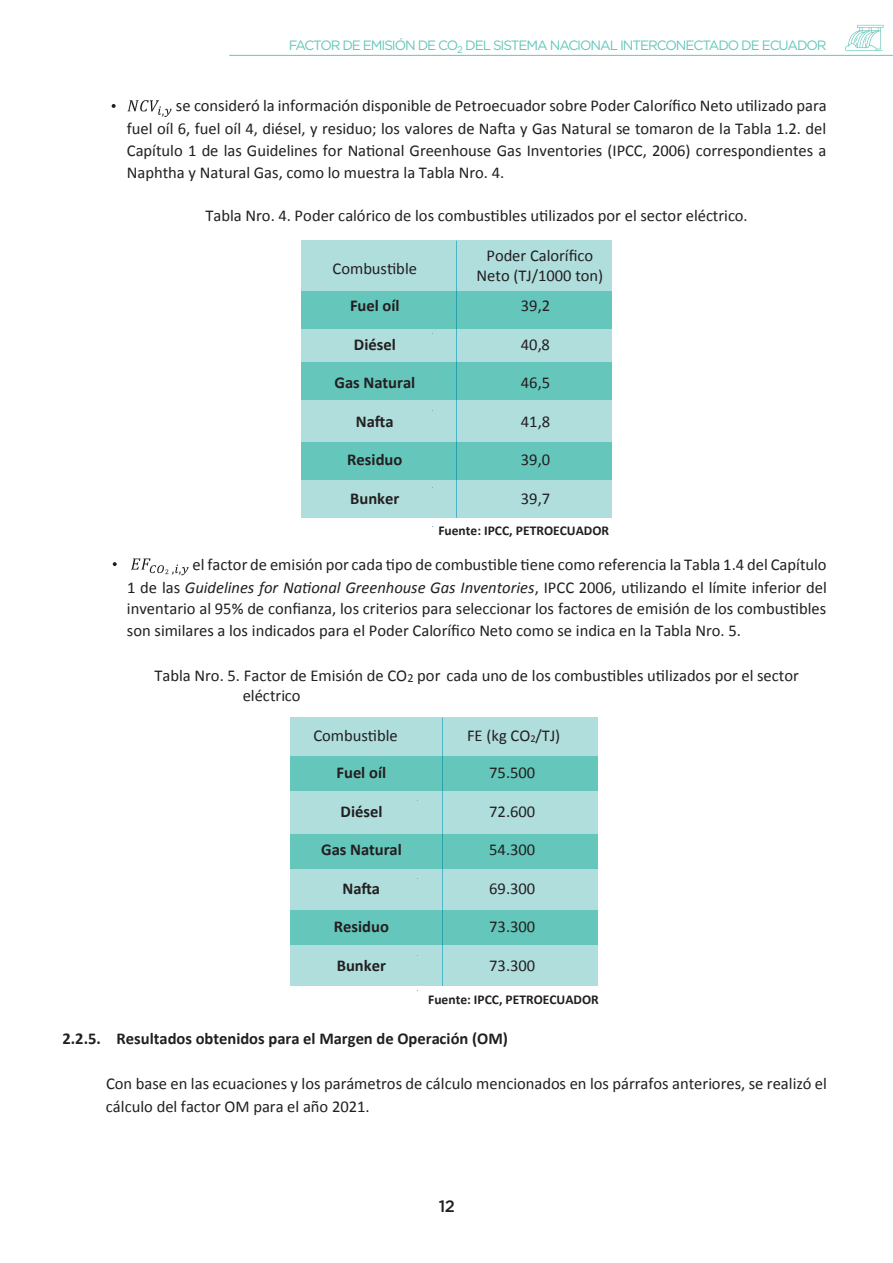
<style>
.page{position:relative;width:893px;height:1263px;background:#fff}
.page>*{position:absolute;margin:0;border:0;box-sizing:border-box;transform-origin:0 0}
.t1{font:16.5px/22.2px "Calibri";color:#231f20;text-align:justify}
.t2{font:700 16.5px "Calibri";color:#231f20}
.t3{font:500 16.5px "Gotham";color:#231f20}
.t4{font:13.5px "Gotham";letter-spacing:-.08em;color:#65c6bb}
.t5{font:700 13.5px "Calibri";color:#231f20}
.s1{font-style:italic}
.s2{font-size:12.3px}
</style>
<div class="page">
<hr style="left:230px;top:55px;width:663px;height:1px;background:#65c6bb">
<svg style="left:845px;top:25px;width:38px;height:26px"></svg>
<div style="left:290px;top:717px;width:307px;height:268px;background:#afdedd"></div>
<div style="left:290px;top:756px;width:307px;height:34px;background:#65c6bb"></div>
<div style="left:290px;top:834px;width:307px;height:34px;background:#65c6bb"></div>
<div style="left:290px;top:910px;width:307px;height:34px;background:#65c6bb"></div>
<svg style="left:127px;top:100px;width:45px;height:17px"></svg>
<div style="left:301px;top:240px;width:311px;height:277px;background:#afdedd"></div>
<div style="left:301px;top:291px;width:311px;height:38px;background:#65c6bb"></div>
<div style="left:301px;top:362px;width:311px;height:38px;background:#65c6bb"></div>
<div style="left:301px;top:442px;width:311px;height:38px;background:#65c6bb"></div>
<svg style="left:131px;top:558px;width:37px;height:16px"></svg>
<svg style="left:175px;top:565px;width:14px;height:10px"></svg>
<svg style="left:113px;top:562px;width:4px;height:4px"></svg>
<svg style="left:112px;top:104px;width:4px;height:4px"></svg>
<hr style="left:442px;top:718px;width:1px;height:267px;background:#67cce4">
<hr style="left:456px;top:241px;width:1px;height:276px;background:#67cce4">
<p class="t4" style="left:289px;top:37px;width:540px">FACTOR DE EMISIÓN DE CO<sub>2</sub> DEL SISTEMA NACIONAL INTERCONECTADO DE ECUADOR</p>
<p class="t1" style="left:127px;top:95px;width:701px;text-indent:35px"><sub>,</sub> se consideró la información disponible de Petroecuador sobre Poder Calorífico Neto utilizado para fuel oíl 6, fuel oíl 4, diésel, y residuo; los valores de Nafta y Gas Natural se tomaron de la Tabla 1.2. del Capítulo 1 de las Guidelines for National Greenhouse Gas Inventories (IPCC, 2006) correspondientes a Naphtha y Natural Gas, como lo muestra la Tabla Nro. 4.</p>
<p class="t1" style="left:205px;top:205px;width:544px">Tabla Nro. 4. Poder calórico de los combustibles utilizados por el sector eléctrico.</p>
<p class="t1" style="left:333px;top:257px;width:86px">Combustible</p>
<p class="t1" style="left:477px;top:245px;width:128px;line-height:20.2px;text-align:center">Poder Calorífico<br>Neto (TJ/1000 ton)</p>
<p class="t2" style="left:350px;top:295px;width:51px">Fuel oíl</p>
<p class="t1" style="left:521px;top:294px;width:31px">39,2</p>
<p class="t2" style="left:354px;top:333px;width:43px">Diésel</p>
<p class="t1" style="left:521px;top:333px;width:31px">40,8</p>
<p class="t2" style="left:335px;top:372px;width:82px">Gas Natural</p>
<p class="t1" style="left:521px;top:371px;width:31px">46,5</p>
<p class="t2" style="left:356px;top:411px;width:39px">Nafta</p>
<p class="t1" style="left:521px;top:410px;width:31px">41,8</p>
<p class="t2" style="left:347px;top:449px;width:57px">Residuo</p>
<p class="t1" style="left:521px;top:449px;width:31px">39,0</p>
<p class="t2" style="left:350px;top:488px;width:51px">Bunker</p>
<p class="t1" style="left:521px;top:487px;width:31px">39,7</p>
<p class="t5" style="left:438px;top:522px;width:172px">Fuente: IPCC, PETROECUADOR</p>
<p class="t1" style="left:127px;top:553px;width:701px;text-indent:45px"><sub>,</sub> <sub>,</sub> el factor de emisión por cada tipo de combustible tiene como referencia la Tabla 1.4 del Capítulo 1 de las <span class="s1">Guidelines for National Greenhouse Gas Inventories</span>, IPCC 2006, utilizando el límite inferior del inventario al 95% de confianza, los criterios para seleccionar los factores de emisión de los combustibles son similares a los indicados para el Poder Calorífico Neto como se indica en la Tabla Nro. 5.</p>
<p class="t1" style="left:243px;top:665px;width:558px;line-height:20.1px;text-indent:-88px">Tabla Nro. 5. Factor de Emisión de CO<span class="s2">2</span> por cada uno de los combustibles utilizados por el sector eléctrico</p>
<p class="t1" style="left:313px;top:724px;width:86px">Combustible</p>
<p class="t1" style="left:467px;top:724px;width:95px">FE (kg CO<sub>2</sub>/TJ)</p>
<p class="t2" style="left:337px;top:762px;width:51px">Fuel oíl</p>
<p class="t1" style="left:489px;top:762px;width:48px">75.500</p>
<p class="t2" style="left:341px;top:801px;width:43px">Diésel</p>
<p class="t1" style="left:489px;top:800px;width:48px">72.600</p>
<p class="t2" style="left:321px;top:839px;width:82px">Gas Natural</p>
<p class="t1" style="left:489px;top:839px;width:48px">54.300</p>
<p class="t2" style="left:342px;top:878px;width:39px">Nafta</p>
<p class="t1" style="left:489px;top:877px;width:48px">69.300</p>
<p class="t2" style="left:334px;top:916px;width:57px">Residuo</p>
<p class="t1" style="left:489px;top:916px;width:48px">73.300</p>
<p class="t2" style="left:337px;top:955px;width:51px">Bunker</p>
<p class="t1" style="left:489px;top:954px;width:48px">73.300</p>
<p class="t5" style="left:428px;top:990px;width:172px">Fuente: IPCC, PETROECUADOR</p>
<p class="t2" style="left:63px;top:1028px;width:447px">2.2.5. Resultados obtenidos para el Margen de Operación (OM)</p>
<p class="t1" style="left:106px;top:1072px;width:722px;line-height:23.2px">Con base en las ecuaciones y los parámetros de cálculo mencionados en los párrafos anteriores, se realizó el cálculo del factor OM para el año 2021.</p>
<p class="t3" style="left:439px;top:1195px;width:18px">12</p>
</div>
